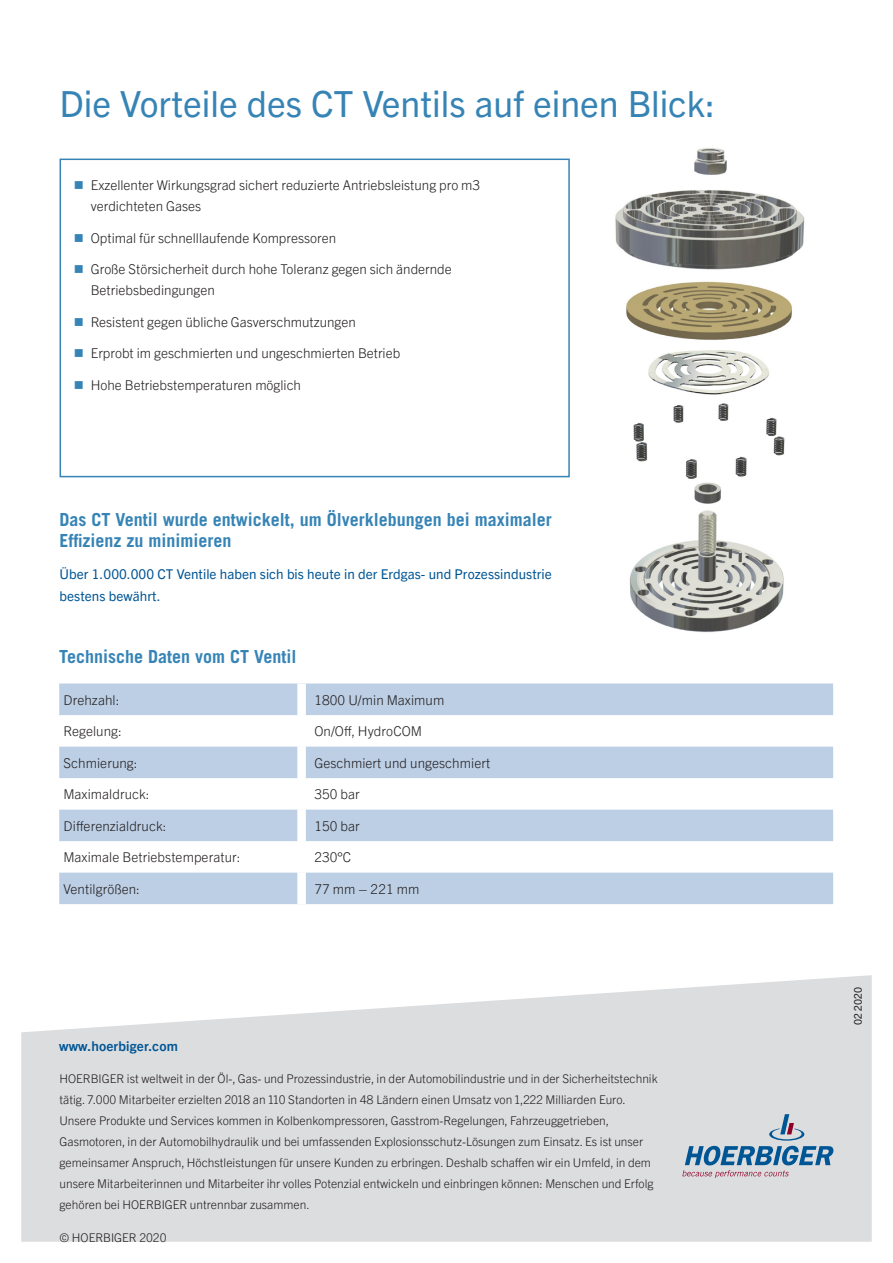
<style>
.page{position:relative;width:893px;height:1263px;background:#fff}
.page>*{position:absolute;margin:0;border:0;box-sizing:border-box;transform-origin:0 0}
.titel_gross{font:36px "Trade Gothic Next LT Pro";color:#3684b6}
.Kleine_titel{font:700 18px/21px "Trade Gothic";color:#3684b6}
.text{font:300 13.5px/21px "Trade Gothic Next LT Pro";color:#231f20}
.text-2{font:13.5px/22.5px "Trade Gothic Next LT Pro";letter-spacing:.005em;color:#005595}
.t1{font:700 13.5px "Trade Gothic Next LT Pro";letter-spacing:.01em;color:#005595}
.t2{font:300 12px/21px "Trade Gothic Next LT Pro";color:#231f20}
.t3{font:10.5px "Trade Gothic Next LT Pro";color:#231f20}
</style>
<div class="page">
<div style="left:60px;top:159px;width:510px;height:318px;border:2px solid #3684b6"></div>
<img style="left:615px;top:148px;width:190px;height:485px">
<svg style="left:21px;top:975px;width:851px;height:267px;background:#dfe0e2"></svg>
<svg style="left:682px;top:1114px;width:152px;height:64px;background:#b1bfcd"></svg>
<svg style="left:59px;top:683px;width:774px;height:221px;fill:#bdcfe5"></svg>
<div style="left:297px;top:683px;width:9px;height:32px;background:#fff"></div>
<div style="left:297px;top:715px;width:9px;height:32px;background:#fff"></div>
<div style="left:297px;top:747px;width:9px;height:31px;background:#fff"></div>
<div style="left:297px;top:778px;width:9px;height:32px;background:#fff"></div>
<div style="left:297px;top:810px;width:9px;height:31px;background:#fff"></div>
<div style="left:297px;top:841px;width:9px;height:32px;background:#fff"></div>
<div style="left:297px;top:873px;width:9px;height:31px;background:#fff"></div>
<p class="titel_gross" style="left:60px;top:78px;width:657px">Die Vorteile des CT Ventils auf einen Blick:</p>
<p class="text" style="left:91px;top:174px;width:391px">Exzellenter Wirkungsgrad sichert reduzierte Antriebsleistung pro m3 verdichteten Gases</p>
<p class="text" style="left:91px;top:226px;width:247px">Optimal für schnelllaufende Kompressoren</p>
<p class="text" style="left:91px;top:258px;width:362px">Große Störsicherheit durch hohe Toleranz gegen sich ändernde<br>Betriebsbedingungen</p>
<p class="text" style="left:91px;top:310px;width:267px">Resistent gegen übliche Gasverschmutzungen</p>
<p class="text" style="left:91px;top:342px;width:311px">Erprobt im geschmierten und ungeschmierten Betrieb</p>
<p class="text" style="left:91px;top:373px;width:212px">Hohe Betriebstemperaturen möglich</p>
<p class="Kleine_titel" style="left:60px;top:509px;width:494px">Das CT Ventil wurde entwickelt, um Ölverklebungen bei maximaler<br>Effizienz zu minimieren</p>
<p class="text-2" style="left:60px;top:561px;width:494px">Über 1.000.000 CT Ventile haben sich bis heute in der Erdgas- und Prozessindustrie bestens bewährt.</p>
<p class="Kleine_titel" style="left:59px;top:645px;width:239px">Technische Daten vom CT Ventil</p>
<p class="text" style="left:63px;top:688px;width:58px">Drehzahl:</p>
<p class="text" style="left:314px;top:688px;width:132px">1800 U/min Maximum</p>
<p class="text" style="left:63px;top:720px;width:60px">Regelung:</p>
<p class="text" style="left:314px;top:720px;width:109px">On/Off, HydroCOM</p>
<p class="text" style="left:63px;top:751px;width:76px">Schmierung:</p>
<p class="text" style="left:314px;top:751px;width:177px">Geschmiert und ungeschmiert</p>
<p class="text" style="left:63px;top:783px;width:88px">Maximaldruck:</p>
<p class="text" style="left:314px;top:783px;width:47px">350 bar</p>
<p class="text" style="left:63px;top:814px;width:105px">Differenzialdruck:</p>
<p class="text" style="left:314px;top:814px;width:47px">150 bar</p>
<p class="text" style="left:63px;top:846px;width:179px">Maximale Betriebstemperatur:</p>
<p class="text" style="left:314px;top:846px;width:38px">230°C</p>
<p class="text" style="left:63px;top:877px;width:78px">Ventilgrößen:</p>
<p class="text" style="left:314px;top:877px;width:107px">77 mm – 221 mm</p>
<p class="t1" style="left:59px;top:1037px;width:120px">www.hoerbiger.com</p>
<p class="t2" style="left:60px;top:1067px;width:600px">HOERBIGER ist weltweit in der Öl-, Gas- und Prozessindustrie, in der Automobilindustrie und in der Sicherheitstechnik tätig. 7.000 Mitarbeiter erzielten 2018 an 110 Standorten in 48 Ländern einen Umsatz von 1,222 Milliarden Euro.<br>Unsere Produkte und Services kommen in Kolbenkompressoren, Gasstrom-Regelungen, Fahrzeuggetrieben, Gasmotoren, in der Automobilhydraulik und bei umfassenden Explosionsschutz-Lösungen zum Einsatz. Es ist unser gemeinsamer Anspruch, Höchstleistungen für unsere Kunden zu erbringen. Deshalb schaffen wir ein Umfeld, in dem unsere Mitarbeiterinnen und Mitarbeiter ihr volles Potenzial entwickeln und einbringen können: Menschen und Erfolg gehören bei HOERBIGER untrennbar zusammen.</p>
<p class="t2" style="left:60px;top:1226px;width:109px">© HOERBIGER 2020</p>
<p class="t3" style="left:851px;top:1025px;width:39px;rotate:-90deg">02 2020</p>
</div>
